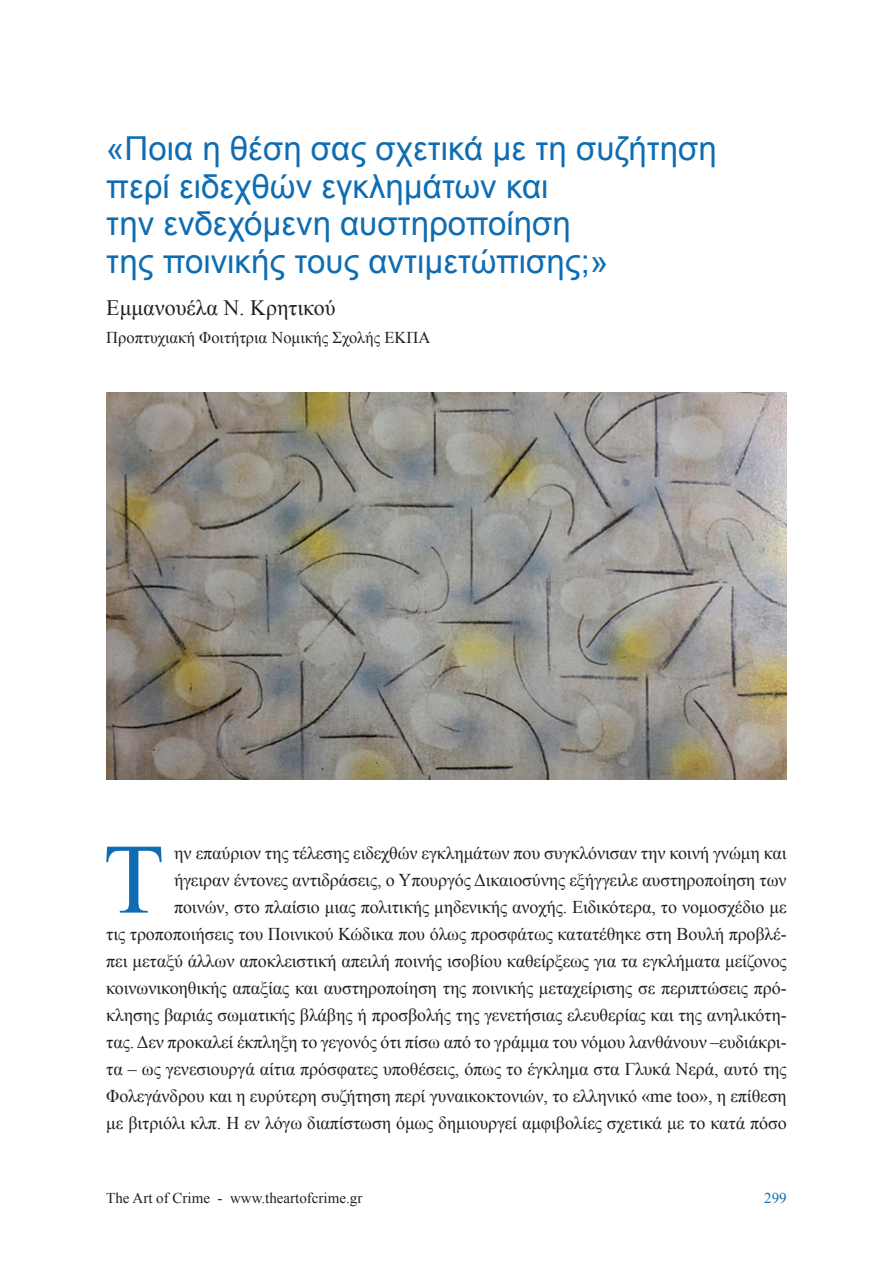
<style>
.page{position:relative;width:893px;height:1263px;background:#fff}
.page>*{position:absolute;margin:0;border:0;box-sizing:border-box;transform-origin:0 0}
.t1{font:99.6px "Times New Roman";color:#0e6db2}
.BASIC_TITLE{font:33px/37.5px "Arial";color:#0e6db2}
.AUTHOR{font:21.9px "Times New Roman";color:#231f20}
.t2{font:18px/27px "Times New Roman";letter-spacing:-.005em;color:#231f20;text-align:right}
.IDIOTITA{font:16.5px "Times New Roman";color:#231f20}
.t3{font:15px "Times New Roman";color:#231f20}
.t4{font:15px "Times New Roman";color:#0e6db2}
</style>
<div class="page">
<img style="left:106px;top:393px;width:681px;height:386px">
<p class="BASIC_TITLE" style="left:106px;top:130px;width:612px">«Ποια η θέση σας σχετικά με τη συζήτηση περί ειδεχθών εγκλημάτων και<br>την ενδεχόμενη αυστηροποίηση<br>της ποινικής τους αντιμετώπισης;»</p>
<p class="AUTHOR" style="left:106px;top:293px;width:231px">Εμμανουέλα Ν. Κρητικού</p>
<p class="IDIOTITA" style="left:106px;top:326px;width:325px">Προπτυχιακή Φοιτήτρια Νομικής Σχολής ΕΚΠΑ</p>
<p class="t1" style="left:103px;top:812px;width:62px">Τ</p>
<p class="t2" style="left:106px;top:839px;width:682px">ην επαύριον της τέλεσης ειδεχθών εγκλημάτων που συγκλόνισαν την κοινή γνώμη και<br>ήγειραν έντονες αντιδράσεις, ο Υπουργός Δικαιοσύνης εξήγγειλε αυστηροποίηση των<br>ποινών, στο πλαίσιο μιας πολιτικής μηδενικής ανοχής. Ειδικότερα, το νομοσχέδιο με<br>τις τροποποιήσεις του Ποινικού Κώδικα που όλως προσφάτως κατατέθηκε στη Βουλή προβλέ&shy;πει μεταξύ άλλων αποκλειστική απειλή ποινής ισοβίου καθείρξεως για τα εγκλήματα μείζονος κοινωνικοηθικής απαξίας και αυστηροποίηση της ποινικής μεταχείρισης σε περιπτώσεις πρό&shy;κλησης βαριάς σωματικής βλάβης ή προσβολής της γενετήσιας ελευθερίας και της ανηλικότη&shy;τας. Δεν προκαλεί έκπληξη το γεγονός ότι πίσω από το γράμμα του νόμου λανθάνουν –ευδιάκρι&shy;τα – ως γενεσιουργά αίτια πρόσφατες υποθέσεις, όπως το έγκλημα στα Γλυκά Νερά, αυτό της Φολεγάνδρου και η ευρύτερη συζήτηση περί γυναικοκτονιών, το ελληνικό «me too», η επίθεση με βιτριόλι κλπ. Η εν λόγω διαπίστωση όμως δημιουργεί αμφιβολίες σχετικά με το κατά πόσο</p>
<p class="t3" style="left:106px;top:1188px;width:258px">The Art of Crime - www.theartofcrime.gr</p>
<p class="t4" style="left:764px;top:1188px;width:24px">299</p>
</div>
